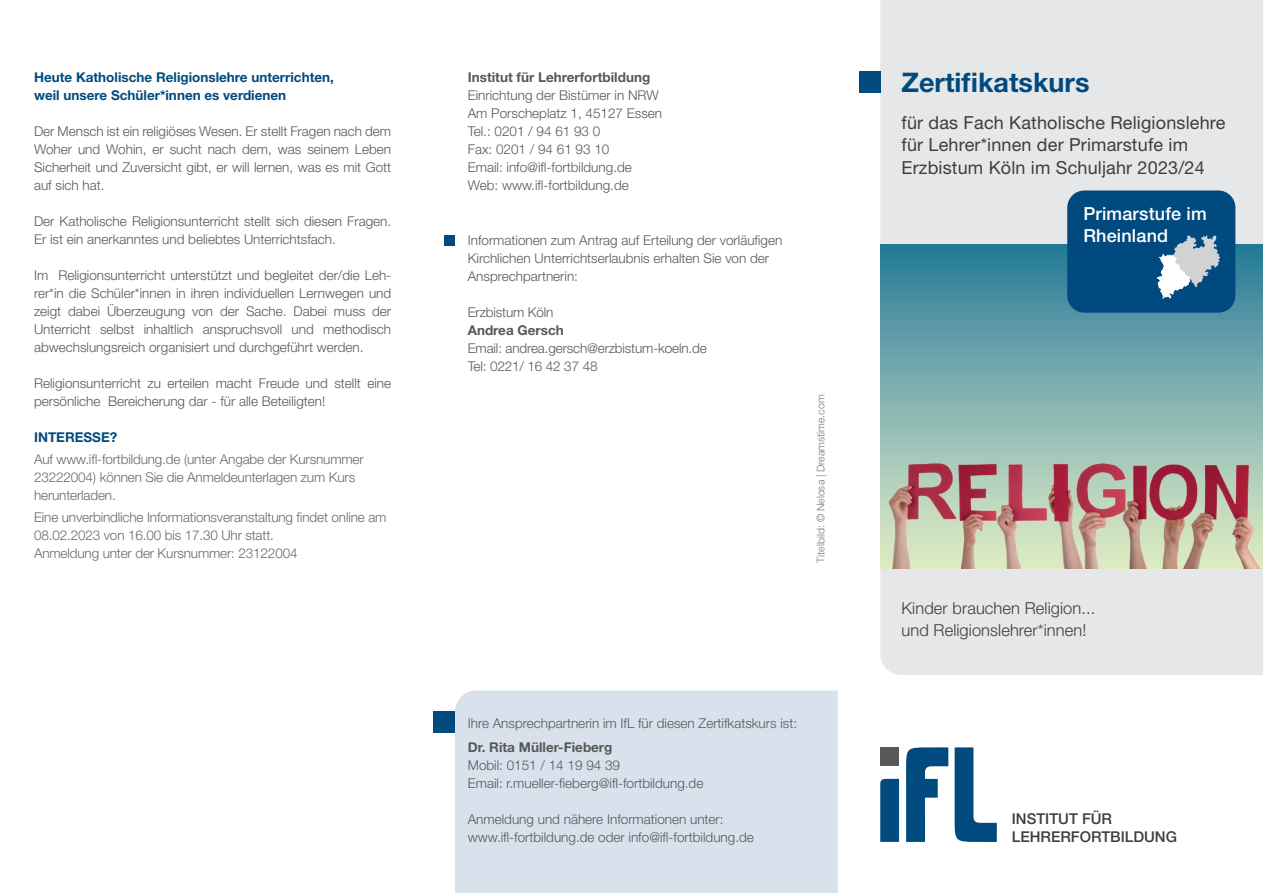
<style>
.page{position:relative;width:1263px;height:893px;background:#fff}
.page>*{position:absolute;margin:0;border:0;box-sizing:border-box;transform-origin:0 0}
.t1{font:700 27px "Helvetica Neue LT Std";color:#004a7f}
.t2{font:18px/22.5px "Helvetica Neue LT Std";letter-spacing:.01em;color:#3e3e3f}
.t3{font:500 18px "Helvetica Neue LT Std";letter-spacing:.01em;color:#fff}
.t4{font:300 16.5px "Helvetica Neue LT Std";letter-spacing:.005em;color:#3e3e3f}
.t5{font:500 14.85px "Helvetica Neue LT Std";color:#3e3e3f}
.t6{font:300 13.5px/18px "Helvetica Neue LT Std";color:#57585a}
.t7{font:300 13.5px/18px "Helvetica Neue LT Std";letter-spacing:-.01em;color:#69696c}
.t8{font:700 13.5px "Helvetica Neue LT Std";color:#004a7f}
.t9{font:700 13.5px "Helvetica Neue LT Std";color:#57585a}
.t10{font:300 10.5px "Helvetica Neue LT Std";color:#76787b}
</style>
<div class="page">
<div style="left:455px;top:690px;width:383px;height:203px;background:#d9e1ed"></div>
<div style="left:434px;top:712px;width:21px;height:21px;background:#004a7f"></div>
<div style="left:444px;top:235px;width:11px;height:11px;background:#004a7f"></div>
<div style="left:880px;top:0;width:383px;height:675px;background:#e6e7e9"></div>
<div style="left:859px;top:71px;width:21px;height:21px;background:#004a7f"></div>
<svg style="left:880px;top:779px;width:19px;height:63px"></svg>
<div style="left:880px;top:747px;width:19px;height:19px;background:#57585a"></div>
<svg style="left:955px;top:747px;width:42px;height:95px"></svg>
<svg style="left:906px;top:747px;width:42px;height:95px"></svg>
<svg style="left:880px;top:245px;width:383px;height:324px;background:#649fa9"></svg>
<img style="left:880px;top:423px;width:381px;height:146px">
<div style="left:1067px;top:190px;width:168px;height:123px;background:#004a7f;border-radius:17px"></div>
<svg style="left:1157px;top:235px;width:63px;height:64px"></svg>
<p class="t8" style="left:34px;top:69px;width:301px">Heute Katholische Religionslehre unterrichten,</p>
<p class="t8" style="left:34px;top:87px;width:254px">weil unsere Schüler*innen es verdienen</p>
<p class="t6" style="left:34px;top:122px;width:359px;text-align:justify">Der Mensch ist ein religiöses Wesen. Er stellt Fragen nach dem Woher und Wohin, er sucht nach dem, was seinem Leben Sicherheit und Zuversicht gibt, er will lernen, was es mit Gott auf sich hat.</p>
<p class="t6" style="left:34px;top:212px;width:359px">Der Katholische Religionsunterricht stellt sich diesen Fragen.<br>Er ist ein anerkanntes und beliebtes Unterrichtsfach.</p>
<p class="t6" style="left:34px;top:266px;width:359px;text-align:justify">Im Religionsunterricht unterstützt und begleitet der/die Leh&shy;rer*in die Schüler*innen in ihren individuellen Lernwegen und zeigt dabei Überzeugung von der Sache. Dabei muss der Unterricht selbst inhaltlich anspruchsvoll und methodisch abwechslungsreich organisiert und durchgeführt werden.</p>
<p class="t6" style="left:34px;top:374px;width:359px">Religionsunterricht zu erteilen macht Freude und stellt eine persönliche Bereicherung dar - für alle Beteiligten!</p>
<p class="t8" style="left:34px;top:429px;width:85px">INTERESSE?</p>
<p class="t7" style="left:34px;top:450px;width:331px">Auf www.ifl-fortbildung.de (unter Angabe der Kursnummer<br>23222004) können Sie die Anmeldeunterlagen zum Kurs herunterladen.</p>
<p class="t7" style="left:34px;top:508px;width:354px">Eine unverbindliche Informationsveranstaltung findet online am<br>08.02.2023 von 16.00 bis 17.30 Uhr statt.</p>
<p class="t7" style="left:34px;top:544px;width:265px">Anmeldung unter der Kursnummer: 23122004</p>
<p class="t9" style="left:468px;top:69px;width:184px">Institut für Lehrerfortbildung</p>
<p class="t6" style="left:468px;top:86px;width:193px">Einrichtung der Bistümer in NRW</p>
<p class="t6" style="left:468px;top:104px;width:196px">Am Porscheplatz 1, 45127 Essen</p>
<p class="t6" style="left:468px;top:122px;width:134px">Tel.: 0201 / 94 61 93 0</p>
<p class="t6" style="left:468px;top:140px;width:143px">Fax: 0201 / 94 61 93 10</p>
<p class="t6" style="left:468px;top:158px;width:166px">Email: info@ifl-fortbildung.de</p>
<p class="t6" style="left:468px;top:176px;width:163px">Web: www.ifl-fortbildung.de</p>
<p class="t6" style="left:468px;top:231px;width:316px">Informationen zum Antrag auf Erteilung der vorläufigen<br>Kirchlichen Unterrichtserlaubnis erhalten Sie von der<br>Ansprechpartnerin:</p>
<p class="t6" style="left:468px;top:303px;width:87px">Erzbistum Köln</p>
<p class="t9" style="left:468px;top:322px;width:98px">Andrea Gersch</p>
<p class="t6" style="left:468px;top:339px;width:240px">Email: andrea.gersch@erzbistum-koeln.de</p>
<p class="t6" style="left:468px;top:357px;width:131px">Tel: 0221/ 16 42 37 48</p>
<p class="t10" style="left:814px;top:563px;width:170px;rotate:-90deg">Titelbild: © Nelosa | Dreamstime.com</p>
<p class="t6" style="left:468px;top:714px;width:331px">Ihre Ansprechpartnerin im IfL für diesen Zertifkatskurs ist:</p>
<p class="t9" style="left:468px;top:739px;width:146px">Dr. Rita Müller-Fieberg</p>
<p class="t6" style="left:468px;top:756px;width:154px">Mobil: 0151 / 14 19 94 39</p>
<p class="t6" style="left:468px;top:774px;width:237px">Email: r.mueller-fieberg@ifl-fortbildung.de</p>
<p class="t6" style="left:468px;top:810px;width:257px">Anmeldung und nähere Informationen unter:</p>
<p class="t6" style="left:468px;top:828px;width:288px">www.ifl-fortbildung.de oder info@ifl-fortbildung.de</p>
<p class="t1" style="left:901px;top:65px;width:189px">Zertifikatskurs</p>
<p class="t2" style="left:901px;top:111px;width:325px">für das Fach Katholische Religionslehre für Lehrer*innen der Primarstufe im</p>
<p class="t2" style="left:901px;top:156px;width:305px">Erzbistum Köln im Schuljahr 2023/24</p>
<p class="t3" style="left:1083px;top:203px;width:125px">Primarstufe im</p>
<p class="t3" style="left:1083px;top:225px;width:86px">Rheinland</p>
<p class="t4" style="left:901px;top:598px;width:195px">Kinder brauchen Religion...</p>
<p class="t4" style="left:901px;top:620px;width:186px">und Religionslehrer*innen!</p>
<p class="t5" style="left:1012px;top:810px;width:102px">INSTITUT FÜR</p>
<p class="t5" style="left:1012px;top:828px;width:167px">LEHRERFORTBILDUNG</p>
</div>
